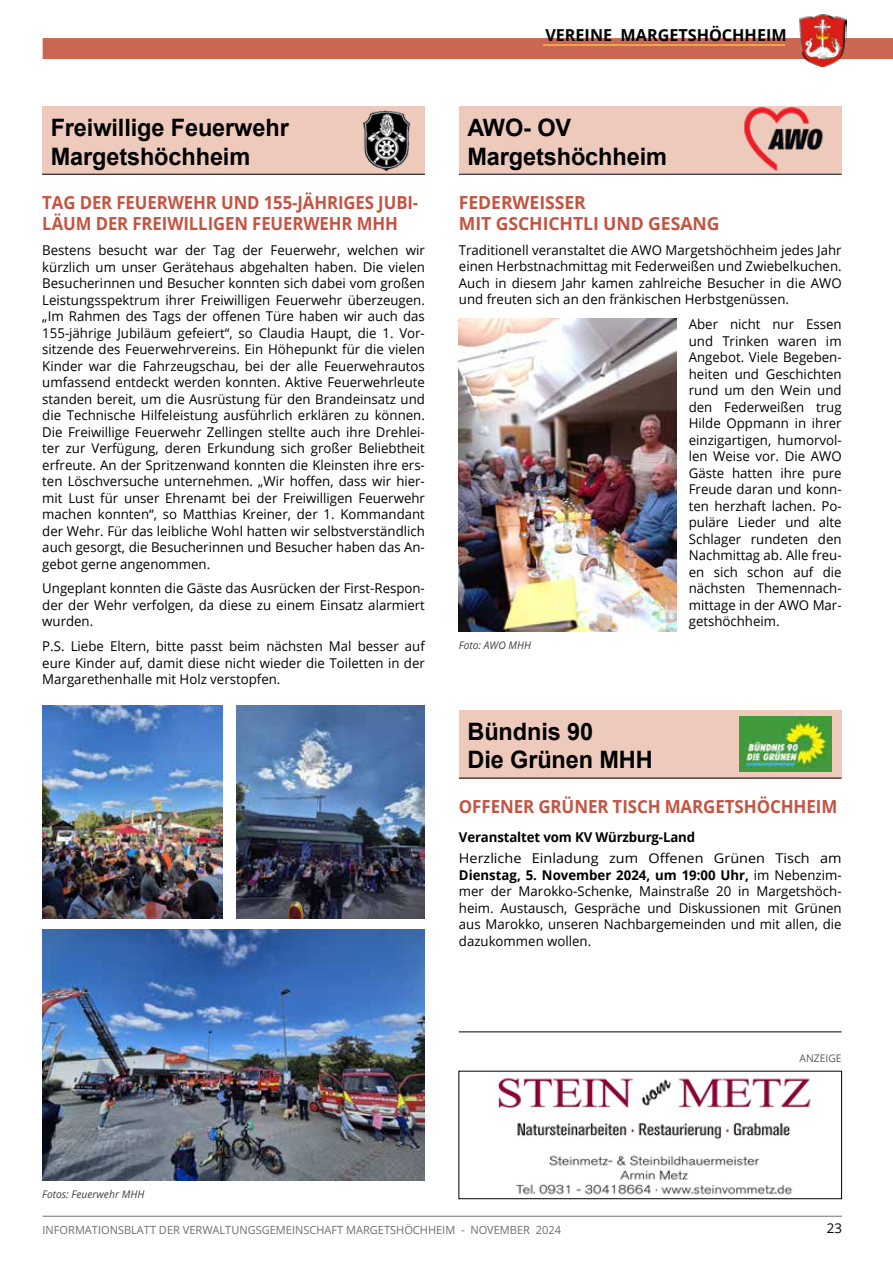
<style>
.page{position:relative;width:893px;height:1263px;background:#fff}
.page>*{position:absolute;margin:0;border:0;box-sizing:border-box;transform-origin:0 0}
.t1{font:700 24px/28.8px "Arial";letter-spacing:-.005em;color:#000}
.t2{font:700 18px/21px "Open Sans";letter-spacing:-.005em;color:#c55341;scale:.93 1}
.t3{font:700 18px/21px "Open Sans";letter-spacing:-.005em;color:#c55341}
.t4{font:700 18px "Open Sans";letter-spacing:-.005em;color:#c55341;scale:.94 1}
.t5{font:700 16.5px "Open Sans";color:#000}
.t6{font:13.5px/16.5px "Open Sans";color:#000;text-align:justify}
.t7{font:13.5px/16.5px "Open Sans";color:#000;text-align:justify;scale:1.07 1}
.t8{font:700 13.5px "Open Sans";letter-spacing:-.01em;color:#000}
.t9{font:11.25px "Open Sans";color:#6d6e71}
.t10{font:italic 10.5px "Open Sans";color:#414042}
.t11{font:10.5px "Open Sans";color:#58595b}
.s1{font-weight:700}
</style>
<div class="page">
<hr style="left:43px;top:1216px;width:799px;height:1px;background:#6d6e71">
<div style="left:43px;top:38px;width:850px;height:21px;background:#cb6652"></div>
<img style="left:799px;top:15px;width:47px;height:51px">
<hr style="left:543px;top:44px;width:242px;height:2px;background:#f7ba4d">
<div style="left:42px;top:106px;width:383px;height:68px;background:#eecabc"></div>
<hr style="left:42px;top:174px;width:383px;height:1px;background:#000">
<img style="left:358px;top:110px;width:56px;height:64px">
<img style="left:42px;top:706px;width:180px;height:213px">
<img style="left:236px;top:706px;width:189px;height:213px">
<img style="left:42px;top:930px;width:383px;height:250px">
<div style="left:459px;top:106px;width:383px;height:68px;background:#eecabc"></div>
<hr style="left:459px;top:174px;width:383px;height:1px;background:#000">
<img style="left:744px;top:108px;width:80px;height:63px">
<img style="left:459px;top:319px;width:217px;height:312px">
<div style="left:459px;top:710px;width:382px;height:68px;background:#eecabc"></div>
<hr style="left:459px;top:778px;width:382px;height:1px;background:#000">
<img style="left:740px;top:717px;width:91px;height:55px">
<hr style="left:459px;top:1031px;width:382px;height:1px;background:#000">
<img style="left:498px;top:1077px;width:313px;height:118px">
<div style="left:458px;top:1071px;width:384px;height:128px;border:1px solid #000"></div>
<h1 class="t1" style="left:51px;top:114px;width:240px">Freiwillige Feuerwehr<br>Margetshöchheim</h1>
<h2 class="t2" style="left:42px;top:192px;width:406px">TAG DER FEUERWEHR UND 155-JÄHRIGES JUBI-<br>LÄUM DER FREIWILLIGEN FEUERWEHR MHH</h2>
<p class="t6" style="left:42px;top:242px;width:384px">Bestens besucht war der Tag der Feuerwehr, welchen wir kürzlich um unser Gerätehaus abgehalten haben. Die vielen Besucherinnen und Besucher konnten sich dabei vom großen Leistungsspektrum ihrer Freiwilligen Feuerwehr überzeugen. „Im Rahmen des Tags der offenen Türe haben wir auch das 155-jährige Jubiläum gefeiert“, so Claudia Haupt, die 1. Vor&shy;sitzende des Feuerwehrvereins. Ein Höhepunkt für die vielen Kinder war die Fahrzeugschau, bei der alle Feuerwehrautos umfassend entdeckt werden konnten. Aktive Feuerwehrleute standen bereit, um die Ausrüstung für den Brandeinsatz und die Technische Hilfeleistung ausführlich erklären zu können.<br>Die Freiwillige Feuerwehr Zellingen stellte auch ihre Drehlei&shy;ter zur Verfügung, deren Erkundung sich großer Beliebtheit erfreute. An der Spritzenwand konnten die Kleinsten ihre ers&shy;ten Löschversuche unternehmen. „Wir hoffen, dass wir hier&shy;mit Lust für unser Ehrenamt bei der Freiwilligen Feuerwehr machen konnten“, so Matthias Kreiner, der 1. Kommandant der Wehr. Für das leibliche Wohl hatten wir selbstverständlich auch gesorgt, die Besucherinnen und Besucher haben das An&shy;gebot gerne angenommen.</p>
<p class="t6" style="left:42px;top:580px;width:384px">Ungeplant konnten die Gäste das Ausrücken der First-Respon&shy;der der Wehr verfolgen, da diese zu einem Einsatz alarmiert wurden.</p>
<p class="t6" style="left:42px;top:638px;width:384px">P.S. Liebe Eltern, bitte passt beim nächsten Mal besser auf eure Kinder auf, damit diese nicht wieder die Toiletten in der Margarethenhalle mit Holz verstopfen.</p>
<p class="t5" style="left:545px;top:23px;width:243px">VEREINE MARGETSHÖCHHEIM</p>
<h1 class="t1" style="left:467px;top:114px;width:201px">AWO- OV<br>Margetshöchheim</h1>
<h2 class="t3" style="left:459px;top:191px;width:262px">FEDERWEISSER<br>MIT GSCHICHTLI UND GESANG</h2>
<p class="t6" style="left:459px;top:241px;width:384px">Traditionell veranstaltet die AWO Margetshöchheim jedes Jahr einen Herbstnachmittag mit Federweißen und Zwiebelkuchen.<br>Auch in diesem Jahr kamen zahlreiche Besucher in die AWO und freuten sich an den fränkischen Herbstgenüssen.</p>
<p class="t6" style="left:689px;top:316px;width:154px">Aber nicht nur Essen und Trinken waren im Angebot. Viele Begeben&shy;heiten und Geschichten rund um den Wein und den Federweißen trug Hilde Oppmann in ihrer einzigartigen, humorvol&shy;len Weise vor. Die AWO Gäste hatten ihre pure Freude daran und konn&shy;ten herzhaft lachen. Po&shy;puläre Lieder und alte Schlager rundeten den Nachmittag ab. Alle freu&shy;en sich schon auf die nächsten Themennach&shy;mittage in der AWO Mar&shy;getshöchheim.</p>
<p class="t10" style="left:459px;top:638px;width:74px">Foto: AWO MHH</p>
<h1 class="t1" style="left:467px;top:717px;width:187px">Bündnis 90<br>Die Grünen MHH</h1>
<h2 class="t4" style="left:459px;top:794px;width:404px">OFFENER GRÜNER TISCH MARGETSHÖCHHEIM</h2>
<p class="t8" style="left:459px;top:828px;width:238px">Veranstaltet vom KV Würzburg-Land</p>
<p class="t7" style="left:459px;top:849px;width:359px">Herzliche Einladung zum Offenen Grünen Tisch am <span class="s1">Dienstag, 5. November 2024, um 19:00 Uhr,</span> im Nebenzim&shy;mer der Marokko-Schenke, Mainstraße 20 in Margetshöch&shy;heim. Austausch, Gespräche und Diskussionen mit Grünen aus Marokko, unseren Nachbargemeinden und mit allen, die dazukommen wollen.</p>
<p class="t11" style="left:800px;top:1051px;width:43px">ANZEIGE</p>
<p class="t10" style="left:42px;top:1187px;width:104px">Fotos: Feuerwehr MHH</p>
<p class="t9" style="left:43px;top:1222px;width:520px">INFORMATIONSBLATT DER VERWALTUNGSGEMEINSCHAFT MARGETSHÖCHHEIM - NOVEMBER 2024</p>
<p class="t6" style="left:827px;top:1219px;width:17px">23</p>
</div>
